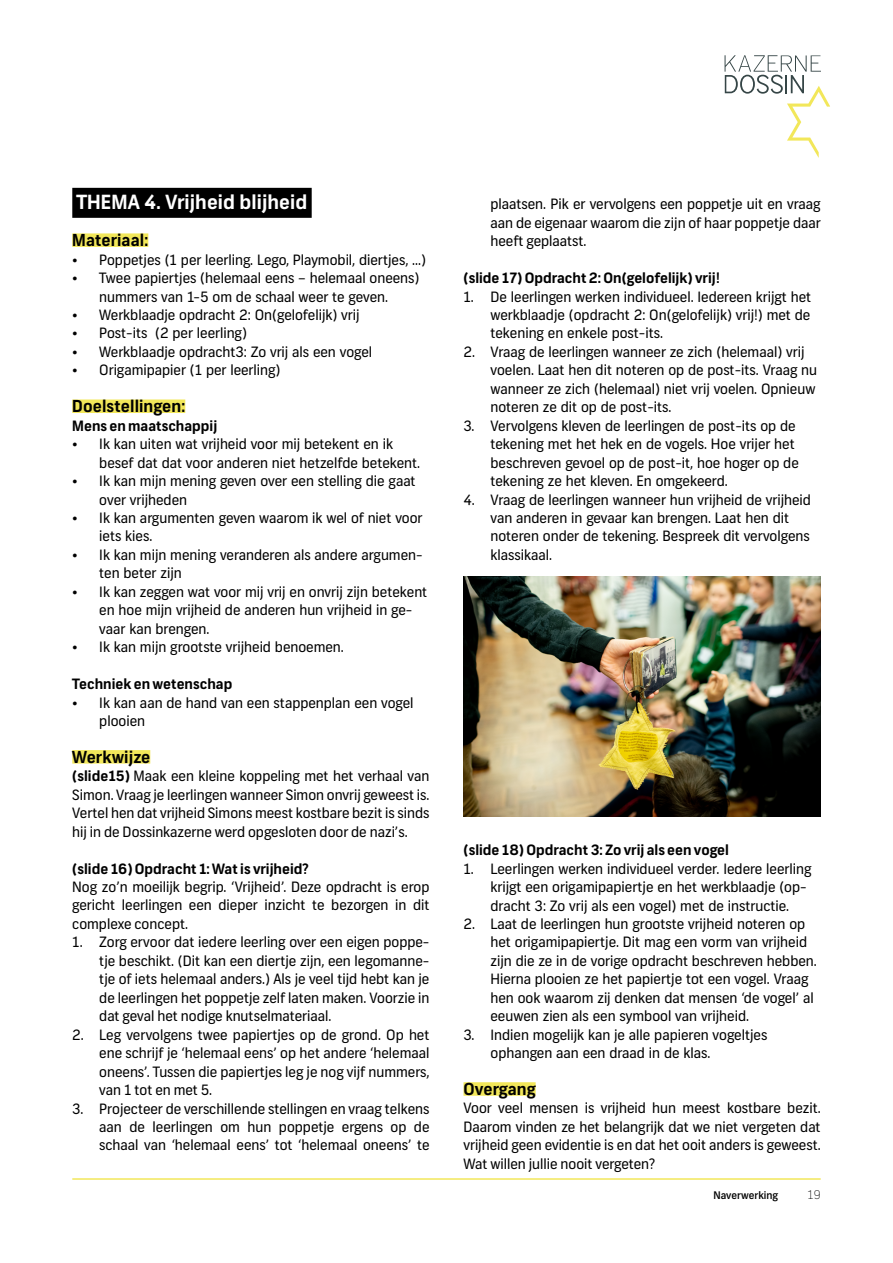
<style>
.page{position:relative;width:893px;height:1263px;background:#fff}
.page>*{position:absolute;margin:0;border:0;box-sizing:border-box;transform-origin:0 0}
.t1{font:700 19.5px "Frank";letter-spacing:.005em;color:#fff}
.t2{font:700 16.5px "Frank";letter-spacing:.005em;color:#000}
.t3{font:14.25px/18.5px "Frank";color:#000}
.t4{font:700 14.25px "Frank";color:#000}
.t5{font:100 12px "Frank";color:#000}
.t6{font:500 10.5px "Frank";color:#000}
.s1{font-weight:700}
</style>
<div class="page">
<div style="left:72px;top:188px;width:240px;height:30px;background:#000"></div>
<div style="left:72px;top:233px;width:76px;height:14px;background:#f2e75a"></div>
<div style="left:72px;top:399px;width:113px;height:14px;background:#f2e75a"></div>
<div style="left:72px;top:750px;width:78px;height:14px;background:#f2e75a"></div>
<div style="left:463px;top:1082px;width:73px;height:14px;background:#f2e75a"></div>
<hr style="left:72px;top:1178px;width:749px;height:2px;background:#f2e75a">
<img style="left:463px;top:577px;width:358px;height:239px">
<svg style="left:724px;top:55px;width:106px;height:103px"></svg>
<h1 class="t1" style="left:77px;top:190px;width:232px">THEMA 4. Vrijheid blijheid</h1>
<p class="t2" style="left:72px;top:230px;width:78px">Materiaal:</p>
<p class="t3" style="left:72px;top:251px;width:355px">• Poppetjes (1 per leerling. Lego, Playmobil, diertjes, ...)</p>
<p class="t3" style="left:72px;top:269px;width:349px;text-align:center">• Twee papiertjes (helemaal eens – helemaal oneens) nummers van 1-5 om de schaal weer te geven.</p>
<p class="t3" style="left:72px;top:306px;width:289px">• Werkblaadje opdracht 2: On(gelofelijk) vrij</p>
<p class="t3" style="left:72px;top:325px;width:176px">• Post-its (2 per leerling)</p>
<p class="t3" style="left:72px;top:343px;width:301px">• Werkblaadje opdracht3: Zo vrij als een vogel</p>
<p class="t3" style="left:72px;top:361px;width:210px">• Origamipapier (1 per leerling)</p>
<p class="t2" style="left:72px;top:396px;width:115px">Doelstellingen:</p>
<p class="t4" style="left:72px;top:417px;width:146px">Mens en maatschappij</p>
<p class="t3" style="left:99px;top:435px;width:322px;text-indent:-27px">• Ik kan uiten wat vrijheid voor mij betekent en ik besef dat dat voor anderen niet hetzelfde betekent.</p>
<p class="t3" style="left:99px;top:472px;width:318px;text-indent:-27px">• Ik kan mijn mening geven over een stelling die gaat over vrijheden</p>
<p class="t3" style="left:99px;top:509px;width:325px;text-indent:-27px">• Ik kan argumenten geven waarom ik wel of niet voor iets kies.</p>
<p class="t3" style="left:99px;top:546px;width:325px;text-indent:-27px">• Ik kan mijn mening veranderen als andere argumen&shy;ten beter zijn</p>
<p class="t3" style="left:99px;top:583px;width:330px;text-indent:-27px">• Ik kan zeggen wat voor mij vrij en onvrij zijn betekent en hoe mijn vrijheid de anderen hun vrijheid in ge&shy;vaar kan brengen.</p>
<p class="t3" style="left:72px;top:638px;width:273px">• Ik kan mijn grootste vrijheid benoemen.</p>
<p class="t4" style="left:72px;top:675px;width:161px">Techniek en wetenschap</p>
<p class="t3" style="left:99px;top:694px;width:316px;text-indent:-27px">• Ik kan aan de hand van een stappenplan een vogel plooien</p>
<p class="t2" style="left:72px;top:747px;width:79px">Werkwijze</p>
<p class="t3" style="left:72px;top:767px;width:359px;text-align:justify"><span class="s1">(slide15)</span> Maak een kleine koppeling met het verhaal van Simon. Vraag je leerlingen wanneer Simon onvrij geweest is.<br>Vertel hen dat vrijheid Simons meest kostbare bezit is sinds hij in de Dossinkazerne werd opgesloten door de nazi’s.</p>
<p class="t4" style="left:72px;top:860px;width:238px">(slide 16) Opdracht 1: Wat is vrijheid?</p>
<p class="t3" style="left:72px;top:878px;width:359px;text-align:justify">Nog zo’n moeilijk begrip. ‘Vrijheid’. Deze opdracht is erop gericht leerlingen een dieper inzicht te bezorgen in dit complexe concept.</p>
<p class="t3" style="left:99px;top:933px;width:332px;text-align:justify;text-indent:-27px">1. Zorg ervoor dat iedere leerling over een eigen poppe&shy;tje beschikt. (Dit kan een diertje zijn, een legomanne&shy;tje of iets helemaal anders.) Als je veel tijd hebt kan je de leerlingen het poppetje zelf laten maken. Voorzie in dat geval het nodige knutselmateriaal.</p>
<p class="t3" style="left:99px;top:1026px;width:332px;text-align:justify;text-indent:-27px">2. Leg vervolgens twee papiertjes op de grond. Op het ene schrijf je ‘helemaal eens’ op het andere ‘helemaal oneens’. Tussen die papiertjes leg je nog vijf nummers, van 1 tot en met 5.</p>
<p class="t3" style="left:99px;top:1099px;width:332px;text-align:justify;text-indent:-27px">3. Projecteer de verschillende stellingen en vraag telkens aan de leerlingen om hun poppetje ergens op de schaal van ‘helemaal eens’ tot ‘helemaal oneens’ te</p>
<p class="t3" style="left:490px;top:195px;width:332px;text-align:justify">plaatsen. Pik er vervolgens een poppetje uit en vraag aan de eigenaar waarom die zijn of haar poppetje daar heeft geplaatst.</p>
<p class="t4" style="left:463px;top:269px;width:258px">(slide 17) Opdracht 2: On(gelofelijk) vrij!</p>
<p class="t3" style="left:490px;top:288px;width:322px;text-align:justify;text-indent:-27px">1. De leerlingen werken individueel. Iedereen krijgt het werkblaadje (opdracht 2: On(gelofelijk) vrij!) met de tekening en enkele post-its.</p>
<p class="t3" style="left:490px;top:343px;width:328px;text-indent:-27px">2. Vraag de leerlingen wanneer ze zich (helemaal) vrij voelen. Laat hen dit noteren op de post-its. Vraag nu wanneer ze zich (helemaal) niet vrij voelen. Opnieuw noteren ze dit op de post-its.</p>
<p class="t3" style="left:490px;top:417px;width:310px;text-indent:-27px">3. Vervolgens kleven de leerlingen de post-its op de tekening met het hek en de vogels. Hoe vrijer het beschreven gevoel op de post-it, hoe hoger op de tekening ze het kleven. En omgekeerd.</p>
<p class="t3" style="left:490px;top:491px;width:322px;text-indent:-27px">4. Vraag de leerlingen wanneer hun vrijheid de vrijheid van anderen in gevaar kan brengen. Laat hen dit noteren onder de tekening. Bespreek dit vervolgens klassikaal.</p>
<p class="t4" style="left:463px;top:841px;width:267px">(slide 18) Opdracht 3: Zo vrij als een vogel</p>
<p class="t3" style="left:490px;top:860px;width:322px;text-indent:-27px">1. Leerlingen werken individueel verder. Iedere leerling krijgt een origamipapiertje en het werkblaadje (op&shy;dracht 3: Zo vrij als een vogel) met de instructie.</p>
<p class="t3" style="left:490px;top:915px;width:328px;text-indent:-27px">2. Laat de leerlingen hun grootste vrijheid noteren op het origamipapiertje. Dit mag een vorm van vrijheid zijn die ze in de vorige opdracht beschreven hebben.<br>Hierna plooien ze het papiertje tot een vogel. Vraag hen ook waarom zij denken dat mensen ‘de vogel’ al eeuwen zien als een symbool van vrijheid.</p>
<p class="t3" style="left:490px;top:1026px;width:278px;text-indent:-27px">3. Indien mogelijk kan je alle papieren vogeltjes ophangen aan een draad in de klas.</p>
<p class="t2" style="left:463px;top:1079px;width:74px">Overgang</p>
<p class="t3" style="left:463px;top:1099px;width:359px;text-align:justify">Voor veel mensen is vrijheid hun meest kostbare bezit.<br>Daarom vinden ze het belangrijk dat we niet vergeten dat vrijheid geen evidentie is en dat het ooit anders is geweest.<br>Wat willen jullie nooit vergeten?</p>
<p class="t6" style="left:714px;top:1189px;width:66px">Naverwerking</p>
<p class="t5" style="left:807px;top:1187px;width:15px">19</p>
</div>
